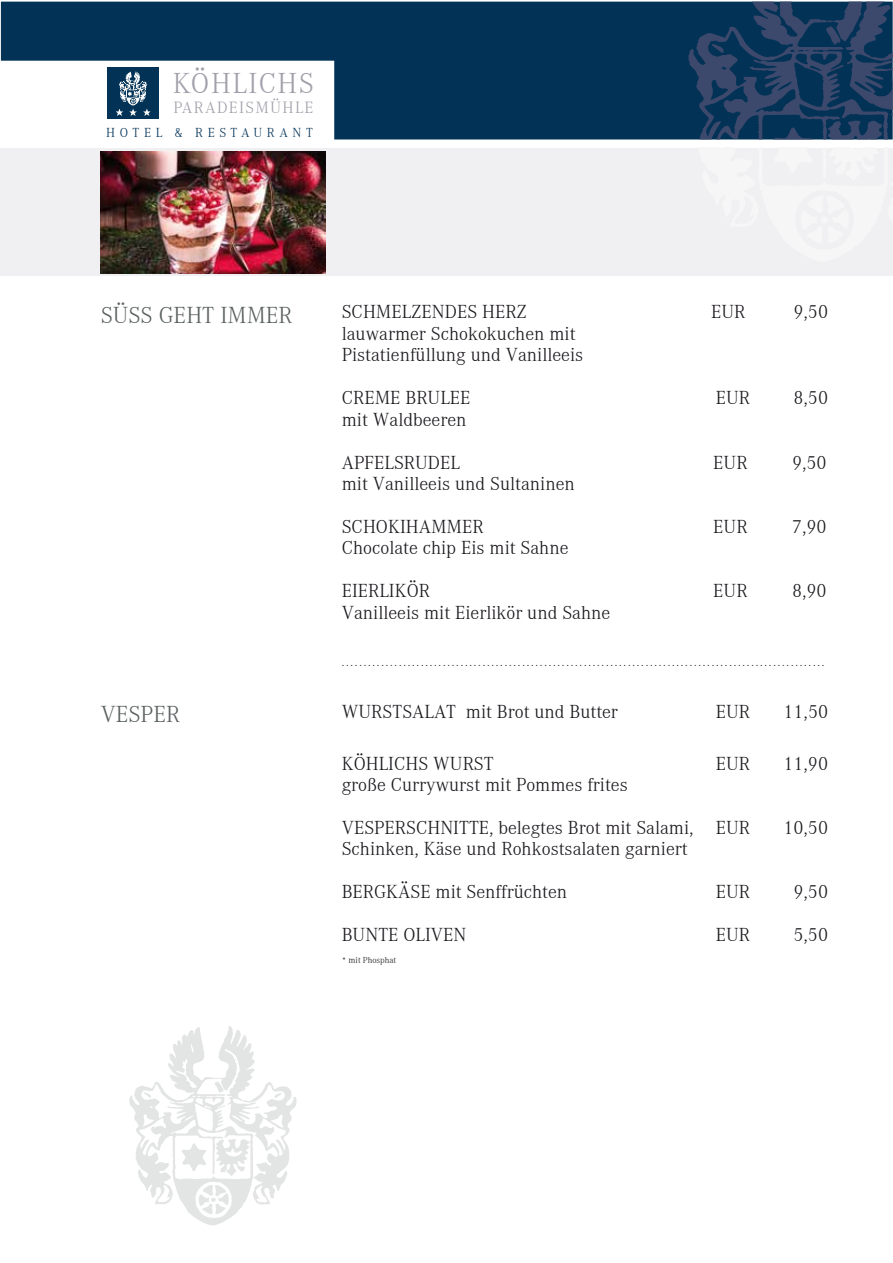
<style>
.page{position:relative;width:893px;height:1263px;background:#fff}
.page>*{position:absolute;margin:0;border:0;box-sizing:border-box;transform-origin:0 0}
.t1{font:300 29.85px "Corporate A";letter-spacing:.05em;color:#a1a0aa}
.t2{font:300 24px "Corporate A";color:#5a6160}
.t3{font:300 19.5px/42.9px "Corporate A";color:#1a171c}
.t4{font:300 16.95px "Corporate A";letter-spacing:.075em;color:#a1a0aa}
.t5{font:300 13.5px "Corporate A";letter-spacing:.34em;color:#023256}
.t6{font:300 12px "Corporate A";color:#1a171c}
.t7{font:300 9px "Corporate A";color:#1a171c}
</style>
<div class="page">
<svg style="left:129px;top:1026px;width:167px;height:199px"></svg>
<div style="left:0;top:148px;width:893px;height:127px;background:#f0f0f2"></div>
<svg style="left:1px;top:2px;width:687px;height:137px;fill:#023256"></svg>
<svg style="left:688px;top:2px;width:205px;height:137px;background:#1b3c5f"></svg>
<img style="left:101px;top:151px;width:225px;height:123px">
<h1 class="t1" style="left:173px;top:64px;width:143px">KÖHLICHS</h1>
<p class="t4" style="left:173px;top:96px;width:142px">PARADEISMÜHLE</p>
<p class="t5" style="left:106px;top:124px;width:208px">HOTEL &amp; RESTAURANT</p>
<p class="t2" style="left:101px;top:299px;width:193px">SÜSS GEHT IMMER</p>
<p class="t2" style="left:101px;top:698px;width:81px">VESPER</p>
<p class="t3" style="left:342px;top:290px;width:187px">SCHMELZENDES HERZ</p>
<p class="t3" style="left:711px;top:290px;width:36px">EUR</p>
<p class="t3" style="left:793px;top:290px;width:36px">9,50</p>
<p class="t3" style="left:342px;top:322px;width:243px;line-height:21.5px">lauwarmer Schokokuchen mit<br>Pistatienfüllung und Vanilleeis</p>
<p class="t3" style="left:342px;top:376px;width:130px">CREME BRULEE</p>
<p class="t3" style="left:716px;top:376px;width:36px">EUR</p>
<p class="t3" style="left:793px;top:376px;width:36px">8,50</p>
<p class="t3" style="left:342px;top:397px;width:126px">mit Waldbeeren<br>APFELSRUDEL</p>
<p class="t3" style="left:713px;top:440px;width:36px">EUR</p>
<p class="t3" style="left:792px;top:440px;width:36px">9,50</p>
<p class="t3" style="left:342px;top:461px;width:235px">mit Vanilleeis und Sultaninen<br>SCHOKIHAMMER</p>
<p class="t3" style="left:713px;top:504px;width:36px">EUR</p>
<p class="t3" style="left:792px;top:504px;width:36px">7,90</p>
<p class="t3" style="left:342px;top:526px;width:228px">Chocolate chip Eis mit Sahne</p>
<p class="t3" style="left:342px;top:569px;width:90px">EIERLIKÖR</p>
<p class="t3" style="left:713px;top:569px;width:36px">EUR</p>
<p class="t3" style="left:792px;top:569px;width:36px">8,90</p>
<p class="t3" style="left:342px;top:590px;width:270px">Vanilleeis mit Eierlikör und Sahne</p>
<p class="t6" style="left:342px;top:654px;width:484px">..............................................................................................................</p>
<p class="t3" style="left:342px;top:689px;width:278px">WURSTSALAT mit Brot und Butter</p>
<p class="t3" style="left:716px;top:689px;width:36px">EUR</p>
<p class="t3" style="left:783px;top:689px;width:46px">11,50</p>
<p class="t3" style="left:342px;top:741px;width:153px">KÖHLICHS WURST</p>
<p class="t3" style="left:716px;top:741px;width:36px">EUR</p>
<p class="t3" style="left:783px;top:741px;width:46px">11,90</p>
<p class="t3" style="left:342px;top:762px;width:288px">große Currywurst mit Pommes frites</p>
<p class="t3" style="left:342px;top:805px;width:410px">VESPERSCHNITTE, belegtes Brot mit Salami, EUR</p>
<p class="t3" style="left:783px;top:805px;width:46px">10,50</p>
<p class="t3" style="left:342px;top:827px;width:347px">Schinken, Käse und Rohkostsalaten garniert</p>
<p class="t3" style="left:342px;top:870px;width:227px">BERGKÄSE mit Senffrüchten</p>
<p class="t3" style="left:716px;top:870px;width:36px">EUR</p>
<p class="t3" style="left:793px;top:870px;width:36px">9,50</p>
<p class="t3" style="left:342px;top:913px;width:126px">BUNTE OLIVEN</p>
<p class="t3" style="left:716px;top:913px;width:36px">EUR</p>
<p class="t3" style="left:793px;top:913px;width:36px">5,50</p>
<p class="t7" style="left:342px;top:954px;width:56px">* mit Phosphat</p>
</div>
